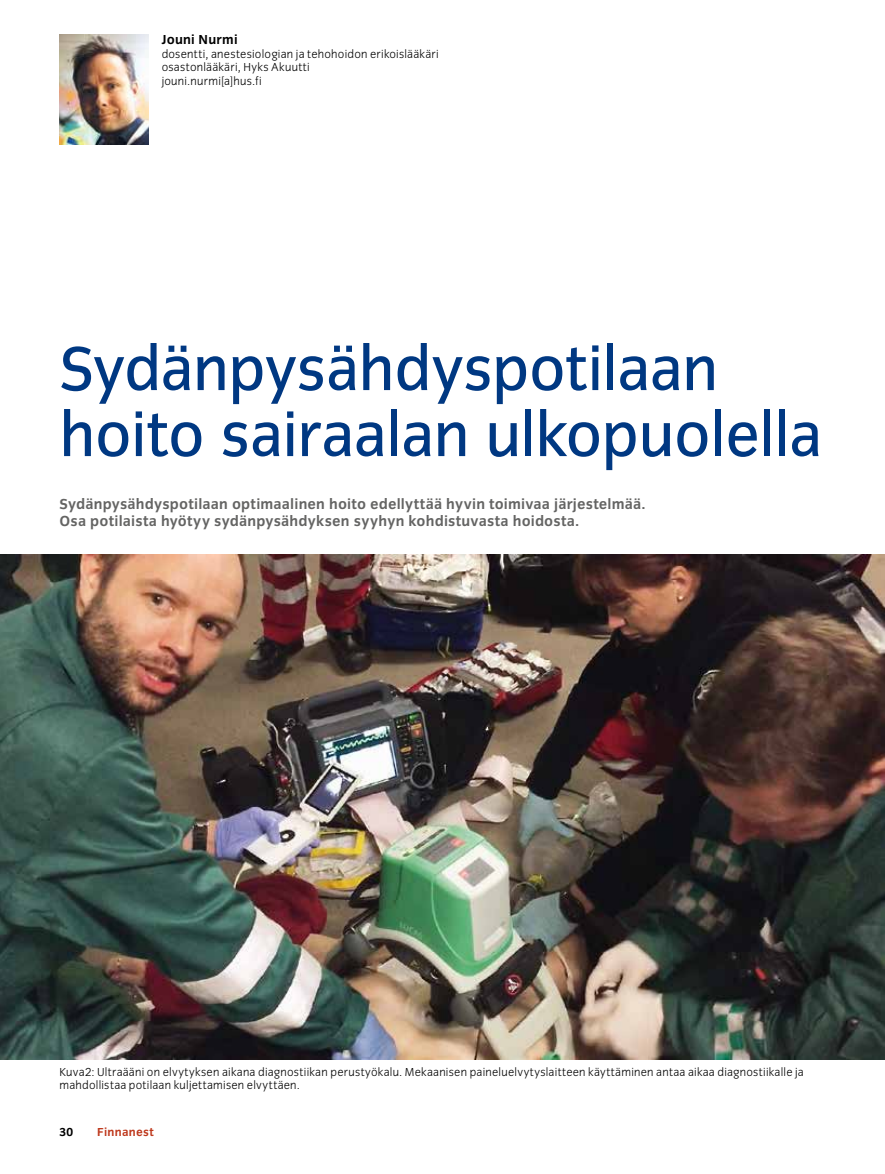
<style>
.page{position:relative;width:885px;height:1174px;background:#fff}
.page>*{position:absolute;margin:0;border:0;box-sizing:border-box;transform-origin:0 0}
.t1{font:64.35px/66px "Congress Sans";letter-spacing:-.01em;color:#003882}
.t2{font:700 15px/16.5px "Congress Sans";letter-spacing:.01em;color:#646463}
.t3{font:700 13.5px "Congress Sans";letter-spacing:.02em;color:#000}
.t4{font:300 12px/13.5px "Congress Sans";letter-spacing:.02em;color:#000}
.t5{font:700 12px "Congress Sans";letter-spacing:.02em;color:#be381c}
.t6{font:700 12px "Congress Sans";color:#000}
</style>
<div class="page">
<img style="left:60px;top:34px;width:89px;height:111px">
<img style="left:0;top:554px;width:884px;height:505px">
<p class="t3" style="left:162px;top:32px;width:78px">Jouni Nurmi</p>
<p class="t4" style="left:162px;top:47px;width:278px">dosentti, anestesiologian ja tehohoidon erikoislääkäri osastonlääkäri, Hyks Akuutti<br>jouni.nurmi[a]hus.fi</p>
<h1 class="t1" style="left:60px;top:336px;width:764px">Sydänpysähdyspotilaan hoito sairaalan ulkopuolella</h1>
<p class="t2" style="left:60px;top:496px;width:587px">Sydänpysähdyspotilaan optimaalinen hoito edellyttää hyvin toimivaa järjestelmää.<br>Osa potilaista hyötyy sydänpysähdyksen syyhyn kohdistuvasta hoidosta.</p>
<p class="t4" style="left:60px;top:1065px;width:745px">Kuva2: Ultraääni on elvytyksen aikana diagnostiikan perustyökalu. Mekaanisen paineluelvytyslaitteen käyttäminen antaa aikaa diagnostiikalle ja mahdollistaa potilaan kuljettamisen elvyttäen.</p>
<p class="t6" style="left:60px;top:1125px;width:15px">30</p>
<p class="t5" style="left:97px;top:1125px;width:58px">Finnanest</p>
</div>
